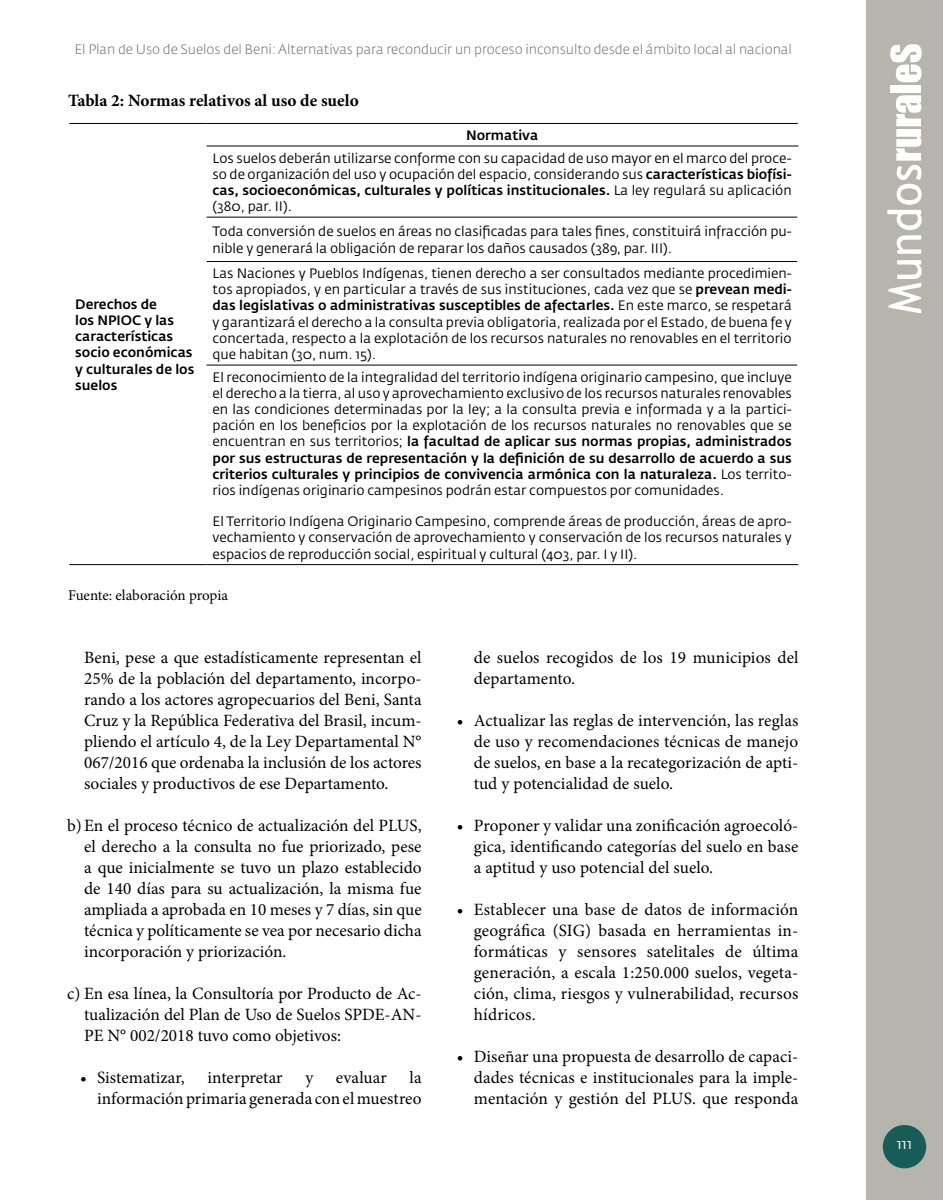
<style>
.page{position:relative;width:943px;height:1200px;background:#fff}
.page>*{position:absolute;margin:0;border:0;box-sizing:border-box;transform-origin:0 0}
.t1{font:17.25px/21px "Minion Pro";letter-spacing:.005em;color:#000;text-align:justify}
.t2{font:700 17.25px "Minion Pro";color:#000}
.t3{font:15px "Minion Pro";letter-spacing:-.005em;color:#000}
.t4{font:14.25px "Fedra Sans Std";color:#fff}
.t5{font:13.5px/16.2px "Fedra Sans Std";color:#000;text-align:justify}
.t6{font:300 13.5px "Fedra Sans Std";color:#706f6f}
.t7{font:500 13.5px/16.2px "Fedra Sans Std";color:#000}
.s1{font-weight:500}
</style>
<div class="page">
<div style="left:866px;top:0;width:77px;height:1200px;background:#b5b5ad"></div>
<div style="left:882px;top:1125px;width:44px;height:43px;background:#185c57;border-radius:50%"></div>
<svg style="left:888px;top:260px;width:34px;height:53px"></svg>
<svg style="left:887px;top:95px;width:35px;height:159px"></svg>
<div style="left:891px;top:85px;width:30px;height:8px;background:#fff"></div>
<svg style="left:890px;top:44px;width:31px;height:38px"></svg>
<hr style="left:69px;top:123px;width:137px;height:1px;background:#000">
<hr style="left:206px;top:123px;width:592px;height:1px;background:#000">
<hr style="left:206px;top:146px;width:592px;height:1px;background:#000">
<hr style="left:69px;top:564px;width:137px;height:1px;background:#000">
<hr style="left:206px;top:217px;width:591px;height:1px;background:#000">
<hr style="left:206px;top:261px;width:591px;height:1px;background:#000">
<hr style="left:206px;top:365px;width:591px;height:1px;background:#000">
<hr style="left:206px;top:564px;width:592px;height:1px;background:#000">
<p class="t6" style="left:74px;top:41px;width:719px">El Plan de Uso de Suelos del Beni: Alternativas para reconducir un proceso inconsulto desde el ámbito local al nacional</p>
<p class="t2" style="left:68px;top:88px;width:292px">Tabla 2: Normas relativos al uso de suelo</p>
<p class="t7" style="left:75px;top:296px;width:121px">Derechos de<br>los NPIOC y las características socio económicas y culturales de los suelos</p>
<p class="t7" style="left:466px;top:127px;width:74px">Normativa</p>
<p class="t5" style="left:212px;top:150px;width:581px">Los suelos deberán utilizarse conforme con su capacidad de uso mayor en el marco del proce&shy;so de organización del uso y ocupación del espacio, considerando sus <span class="s1">características biofísi&shy;cas, socioeconómicas, culturales y políticas institucionales.</span> La ley regulará su aplicación (380, par. II).</p>
<p class="t5" style="left:212px;top:224px;width:581px">Toda conversión de suelos en áreas no clasificadas para tales fines, constituirá infracción pu&shy;nible y generará la obligación de reparar los daños causados (389, par. III).</p>
<p class="t5" style="left:212px;top:265px;width:581px">Las Naciones y Pueblos Indígenas, tienen derecho a ser consultados mediante procedimien&shy;tos apropiados, y en particular a través de sus instituciones, cada vez que se <span class="s1">prevean medi&shy;das legislativas o administrativas susceptibles de afectarles.</span> En este marco, se respetará y garantizará el derecho a la consulta previa obligatoria, realizada por el Estado, de buena fe y concertada, respecto a la explotación de los recursos naturales no renovables en el territorio que habitan (30, num. 15).</p>
<p class="t5" style="left:212px;top:369px;width:581px">El reconocimiento de la integralidad del territorio indígena originario campesino, que incluye el derecho a la tierra, al uso y aprovechamiento exclusivo de los recursos naturales renovables en las condiciones determinadas por la ley; a la consulta previa e informada y a la partici&shy;pación en los beneficios por la explotación de los recursos naturales no renovables que se encuentran en sus territorios; <span class="s1">la facultad de aplicar sus normas propias, administrados por sus estructuras de representación y la definición de su desarrollo de acuerdo a sus criterios culturales y principios de convivencia armónica con la naturaleza.</span> Los territo&shy;rios indígenas originario campesinos podrán estar compuestos por comunidades.</p>
<p class="t5" style="left:212px;top:513px;width:581px">El Territorio Indígena Originario Campesino, comprende áreas de producción, áreas de apro&shy;vechamiento y conservación de aprovechamiento y conservación de los recursos naturales y espacios de reproducción social, espiritual y cultural (403, par. I y II).</p>
<p class="t3" style="left:68px;top:585px;width:161px">Fuente: elaboración propia</p>
<p class="t1" style="left:84px;top:647px;width:339px">Beni, pese a que estadísticamente representan el 25% de la población del departamento, incorpo&shy;rando a los actores agropecuarios del Beni, Santa Cruz y la República Federativa del Brasil, incum&shy;pliendo el artículo 4, de la Ley Departamental N° 067/2016 que ordenaba la inclusión de los actores sociales y productivos de ese Departamento.</p>
<p class="t1" style="left:84px;top:815px;width:339px;text-indent:-17px">b)En el proceso técnico de actualización del PLUS, el derecho a la consulta no fue priorizado, pese a que inicialmente se tuvo un plazo establecido de 140 días para su actualización, la misma fue ampliada a aprobada en 10 meses y 7 días, sin que técnica y políticamente se vea por necesario dicha incorporación y priorización.</p>
<p class="t1" style="left:84px;top:983px;width:339px;text-indent:-17px">c) En esa línea, la Consultoría por Producto de Ac&shy;tualización del Plan de Uso de Suelos SPDE-AN-PE N° 002/2018 tuvo como objetivos:</p>
<p class="t1" style="left:80px;top:1067px;width:106px">• Sistematizar,</p>
<p class="t1" style="left:207px;top:1067px;width:77px">interpretar</p>
<p class="t1" style="left:305px;top:1067px;width:9px">y</p>
<p class="t1" style="left:336px;top:1067px;width:52px">evaluar</p>
<p class="t1" style="left:97px;top:1067px;width:326px;text-align:right">la<br>información primaria generada con el muestreo</p>
<p class="t1" style="left:474px;top:647px;width:326px">de suelos recogidos de los 19 municipios del departamento.</p>
<p class="t1" style="left:474px;top:710px;width:326px;text-indent:-17px">• Actualizar las reglas de intervención, las reglas de uso y recomendaciones técnicas de manejo de suelos, en base a la recategorización de apti&shy;tud y potencialidad de suelo.</p>
<p class="t1" style="left:474px;top:815px;width:326px;text-indent:-17px">• Proponer y validar una zonificación agroecoló&shy;gica, identificando categorías del suelo en base a aptitud y uso potencial del suelo.</p>
<p class="t1" style="left:474px;top:899px;width:326px;text-indent:-17px">• Establecer una base de datos de información geográfica (SIG) basada en herramientas in&shy;formáticas y sensores satelitales de última generación, a escala 1:250.000 suelos, vegeta&shy;ción, clima, riesgos y vulnerabilidad, recursos hídricos.</p>
<p class="t1" style="left:474px;top:1046px;width:326px;text-indent:-17px">• Diseñar una propuesta de desarrollo de capaci&shy;dades técnicas e institucionales para la imple&shy;mentación y gestión del PLUS. que responda</p>
<p class="t4" style="left:897px;top:1135px;width:17px">111</p>
</div>
